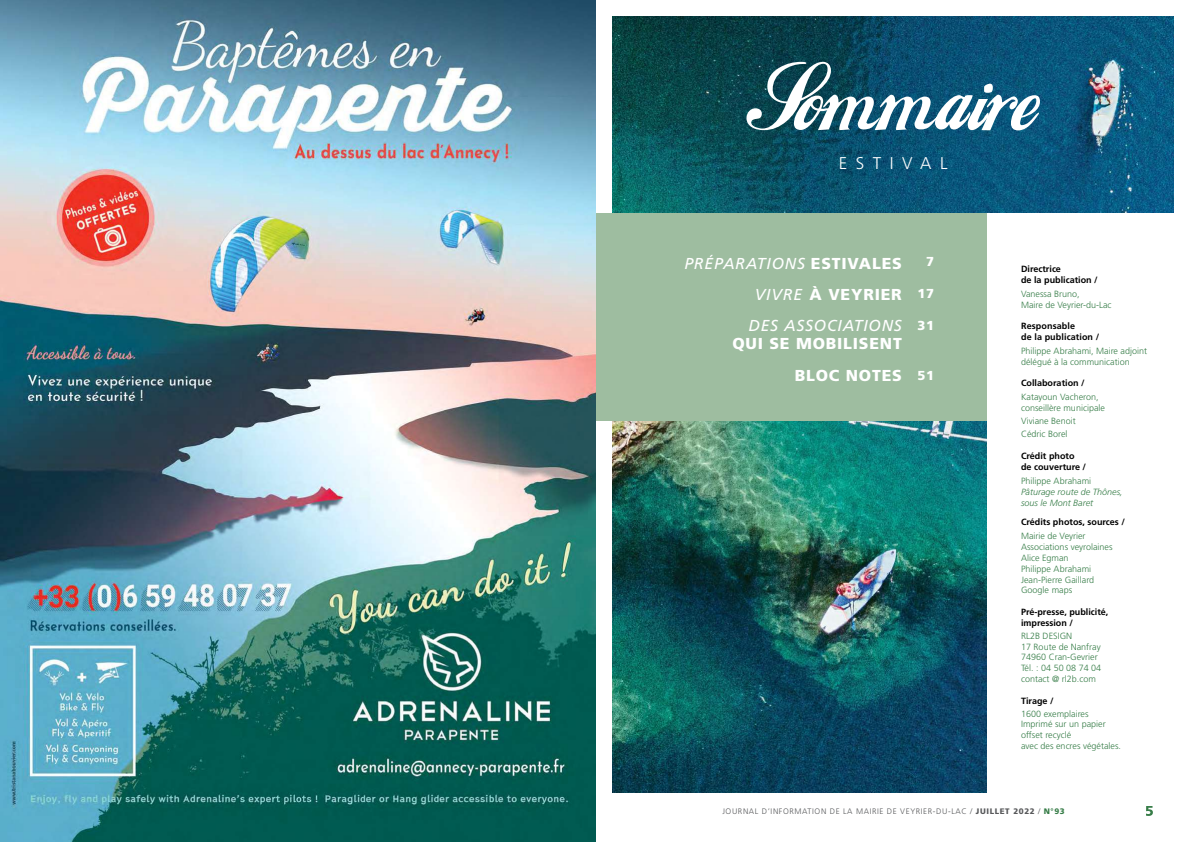
<style>
.page{position:relative;width:1191px;height:842px;background:#fff}
.page>*{position:absolute;margin:0;border:0;box-sizing:border-box;transform-origin:0 0}
.t1{font:300 17px "Frutiger LT Std";letter-spacing:.5em;color:#fff}
.t2{font:italic 15.8px/31px "Frutiger LT Std";letter-spacing:.05em;color:#fff;text-align:right}
.t3{font:900 15.8px/32px "Frutiger LT Std";letter-spacing:.05em;color:#fff;text-align:right}
.t4{font:900 13px "Frutiger LT Std";color:#fff}
.t5{font:300 9px/10.8px "Frutiger LT Std";color:#377d48}
.t6{font:700 9px/10.8px "Frutiger LT Std";color:#000}
.t7{font:italic 300 9px/11px "Frutiger LT Std";color:#377d48}
.t8{font:300 8px "Frutiger LT Std";letter-spacing:.075em;color:#58595b}
.s1{font-weight:900;font-style:normal}
.s2{font-weight:900}
.s3{font-weight:900;color:#377d48}
</style>
<div class="page">
<img style="left:612px;top:16px;width:562px;height:776px">
<div style="left:581px;top:213px;width:593px;height:208px;background:#9ebda0"></div>
<div style="left:986px;top:213px;width:192px;height:618px;background:#fff"></div>
<svg style="left:746px;top:62px;width:294px;height:68px"></svg>
<svg style="left:1146px;top:806px;width:6px;height:10px"></svg>
<img style="left:0;top:0;width:595px;height:842px">
<h1 class="t1" style="left:839px;top:154px;width:110px">ESTIVAL</h1>
<h2 class="t2" style="left:684px;top:248px;width:219px">PRÉPARATIONS <span class="s1">ESTIVALES<br></span>VIVRE <span class="s1">À VEYRIER<br></span>DES ASSOCIATIONS</h2>
<h2 class="t3" style="left:732px;top:327px;width:171px">QUI SE MOBILISENT<br>BLOC NOTES</h2>
<h3 class="t4" style="left:926px;top:254px;width:9px">7</h3>
<h3 class="t4" style="left:917px;top:286px;width:18px">17</h3>
<h3 class="t4" style="left:917px;top:318px;width:18px">31</h3>
<h3 class="t4" style="left:917px;top:368px;width:18px">51</h3>
<p class="t6" style="left:1021px;top:264px;width:78px">Directrice<br>de la publication /</p>
<p class="t5" style="left:1021px;top:288px;width:92px">Vanessa Bruno,<br>Maire de Veyrier-du-Lac</p>
<p class="t6" style="left:1021px;top:321px;width:80px">Responsable<br>de la publication /</p>
<p class="t5" style="left:1021px;top:346px;width:127px">Philippe Abrahami, Maire adjoint délégué à la communication</p>
<p class="t6" style="left:1021px;top:378px;width:65px">Collaboration /</p>
<p class="t5" style="left:1021px;top:392px;width:85px">Katayoun Vacheron, conseillère municipale</p>
<p class="t5" style="left:1021px;top:415px;width:56px;line-height:13px">Viviane Benoit<br>Cédric Borel</p>
<p class="t6" style="left:1021px;top:450px;width:66px">Crédit photo de couverture /</p>
<p class="t5" style="left:1021px;top:475px;width:72px">Philippe Abrahami</p>
<p class="t7" style="left:1021px;top:486px;width:103px">Pâturage route de Thônes, sous le Mont Baret</p>
<p class="t6" style="left:1021px;top:517px;width:105px">Crédits photos, sources /</p>
<p class="t5" style="left:1021px;top:531px;width:93px">Mairie de Veyrier<br>Associations veyrolaines<br>Alice Egman<br>Philippe Abrahami<br>Jean-Pierre Gaillard<br>Google maps</p>
<p class="t6" style="left:1021px;top:607px;width:89px">Pré-presse, publicité, impression /</p>
<p class="t5" style="left:1021px;top:630px;width:82px">RL2B DESIGN<br>17 Route de Nanfray<br>74960 Cran-Gevrier<br>Tél. : 04 50 08 74 04 contact @ rl2b.com</p>
<p class="t6" style="left:1021px;top:695px;width:34px">Tirage /</p>
<p class="t5" style="left:1021px;top:708px;width:101px">1600 exemplaires<br>Imprimé sur un papier offset recyclé<br>avec des encres végétales.</p>
<p class="t8" style="left:722px;top:807px;width:344px">JOURNAL D’INFORMATION DE LA MAIRIE DE VEYRIER-DU-LAC / <span class="s2">JUILLET 2022</span> / <span class="s3">N°93</span></p>
</div>
